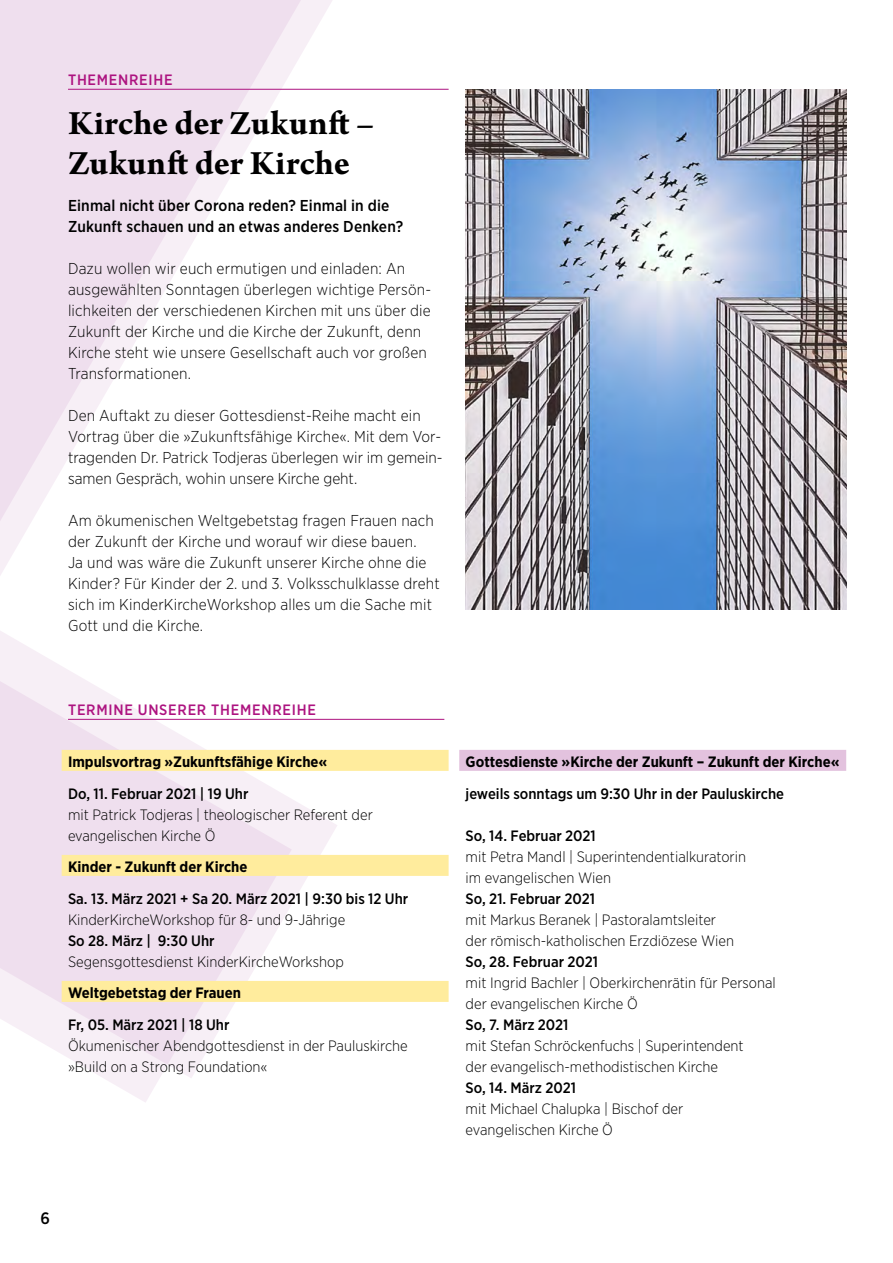
<style>
.page{position:relative;width:893px;height:1263px;background:#fff}
.page>*{position:absolute;margin:0;border:0;box-sizing:border-box;transform-origin:0 0}
.Headline_Rubriken_un{font:700 36px/40.5px "Arno Pro";letter-spacing:.01em;color:#000}
.t1{font:500 16.5px "Gotham Narrow";color:#000}
.Fließtext_10_5{font:300 15.75px/21px "Gotham Narrow";letter-spacing:.01em;color:#000}
.Fließtext_10_5-2{font:500 15.75px/21px "Gotham Narrow";letter-spacing:.01em;color:#000}
.Veranstaltungskalend{font:300 15px/21px "Gotham Narrow";color:#000}
.Veranstalstungskalen{font:700 15px "Gotham Narrow";color:#000}
.Gottesdienst_Headlin{font:700 15px "Gotham Narrow";color:#000}
.Veranstaltungskalend-2{font:500 15px "Gotham Narrow";color:#000}
.Rubrikentitel_lila{font:500 15px "Gotham Narrow";letter-spacing:.05em;color:#ad1380}
.s1{font-weight:500}
</style>
<div class="page">
<svg style="left:0;top:0;width:330px;height:1102px"></svg>
<hr style="left:68px;top:89px;width:381px;height:1px;background:#ad1380">
<hr style="left:892px;top:694px;width:1px;height:569px;background:#ededed">
<img style="left:466px;top:89px;width:380px;height:521px">
<div style="left:62px;top:750px;width:387px;height:21px;background:#ffec9d"></div>
<div style="left:62px;top:855px;width:387px;height:21px;background:#ffec9d"></div>
<div style="left:62px;top:981px;width:387px;height:21px;background:#ffec9d"></div>
<hr style="left:68px;top:719px;width:376px;height:1px;background:#ad1380">
<div style="left:459px;top:750px;width:387px;height:21px;background:#e3c2de"></div>
<p class="Rubrikentitel_lila" style="left:68px;top:70px;width:106px">THEMENREIHE</p>
<p class="Headline_Rubriken_un" style="left:68px;top:105px;width:308px">Kirche der Zukunft –<br>Zukunft der Kirche</p>
<p class="Fließtext_10_5-2" style="left:68px;top:195px;width:337px">Einmal nicht über Corona reden? Einmal in die<br>Zukunft schauen und an etwas anderes Denken?</p>
<p class="Fließtext_10_5" style="left:68px;top:257px;width:365px">Dazu wollen wir euch ermutigen und einladen: An ausgewählten Sonntagen überlegen wichtige Persön&shy;lichkeiten der verschiedenen Kirchen mit uns über die Zukunft der Kirche und die Kirche der Zukunft, denn Kirche steht wie unsere Gesellschaft auch vor großen Transformationen.</p>
<p class="Fließtext_10_5" style="left:68px;top:404px;width:376px">Den Auftakt zu dieser Gottesdienst-Reihe macht ein Vortrag über die »Zukunftsfähige Kirche«. Mit dem Vor&shy;tragenden Dr. Patrick Todjeras überlegen wir im gemein&shy;samen Gespräch, wohin unsere Kirche geht.</p>
<p class="Fließtext_10_5" style="left:68px;top:509px;width:373px">Am ökumenischen Weltgebetstag fragen Frauen nach der Zukunft der Kirche und worauf wir diese bauen.<br>Ja und was wäre die Zukunft unserer Kirche ohne die Kinder? Für Kinder der 2. und 3. Volksschulklasse dreht sich im KinderKircheWorkshop alles um die Sache mit Gott und die Kirche.</p>
<p class="Rubrikentitel_lila" style="left:68px;top:700px;width:249px">TERMINE UNSERER THEMENREIHE</p>
<p class="Veranstalstungskalen" style="left:68px;top:752px;width:261px">Impulsvortrag »Zukunftsfähige Kirche«</p>
<p class="Veranstaltungskalend" style="left:68px;top:783px;width:306px"><span class="s1">Do, 11. Februar 2021 | 19 Uhr<br></span>mit Patrick Todjeras | theologischer Referent der evangelischen Kirche Ö</p>
<p class="Veranstalstungskalen" style="left:68px;top:857px;width:181px">Kinder - Zukunft der Kirche</p>
<p class="Veranstaltungskalend" style="left:68px;top:888px;width:342px"><span class="s1">Sa. 13. März 2021 + Sa 20. März 2021 | 9:30 bis 12 Uhr </span>KinderKircheWorkshop für 8- und 9-Jährige<br><span class="s1">So 28. März | 9:30 Uhr<br></span>Segensgottesdienst KinderKircheWorkshop</p>
<p class="Veranstalstungskalen" style="left:68px;top:983px;width:175px">Weltgebetstag der Frauen</p>
<p class="Veranstaltungskalend" style="left:68px;top:1014px;width:341px"><span class="s1">Fr, 05. März 2021 | 18 Uhr<br></span>Ökumenischer Abendgottesdienst in der Pauluskirche »Build on a Strong Foundation«</p>
<p class="Gottesdienst_Headlin" style="left:466px;top:752px;width:375px">Gottesdienste »Kirche der Zukunft – Zukunft der Kirche«</p>
<p class="Veranstaltungskalend-2" style="left:466px;top:784px;width:320px">jeweils sonntags um 9:30 Uhr in der Pauluskirche</p>
<p class="Veranstaltungskalend" style="left:466px;top:825px;width:312px"><span class="s1">So, 14. Februar 2021<br></span>mit Petra Mandl | Superintendentialkuratorin<br>im evangelischen Wien<br><span class="s1">So, 21. Februar 2021<br></span>mit Markus Beranek | Pastoralamtsleiter<br>der römisch-katholischen Erzdiözese Wien<br><span class="s1">So, 28. Februar 2021<br></span>mit Ingrid Bachler | Oberkirchenrätin für Personal der evangelischen Kirche Ö<br><span class="s1">So, 7. März 2021<br></span>mit Stefan Schröckenfuchs | Superintendent<br>der evangelisch-methodistischen Kirche<br><span class="s1">So, 14. März 2021<br></span>mit Michael Chalupka | Bischof der evangelischen Kirche Ö</p>
<p class="t1" style="left:40px;top:1208px;width:11px">6</p>
</div>
